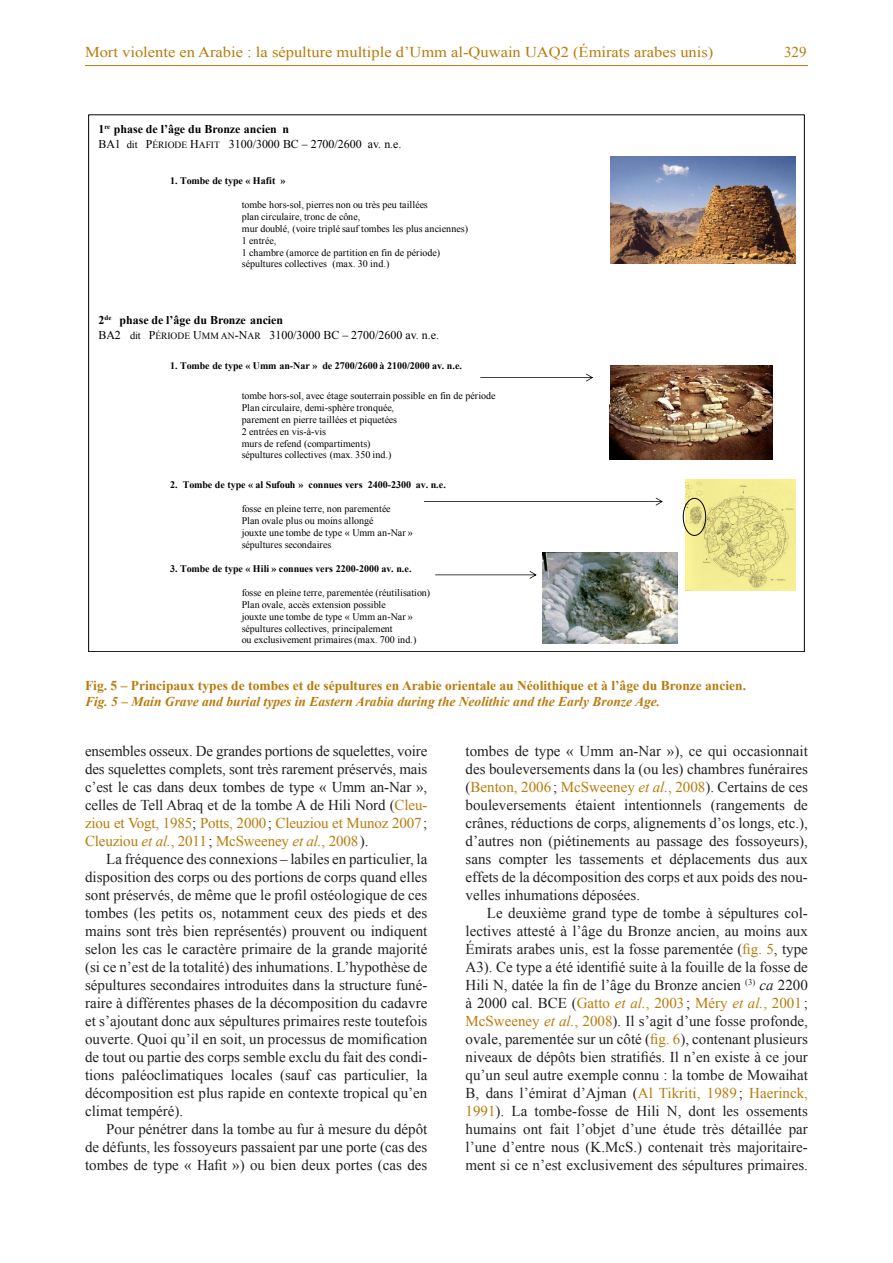
<style>
.page{position:relative;width:893px;height:1263px;background:#fff}
.page>*{position:absolute;margin:0;border:0;box-sizing:border-box;transform-origin:0 0}
.t1{font:15px/18px "Times New Roman";color:#231f20;text-align:justify}
.t2{font:15px "Times New Roman";color:#b87b0b;scale:1.1 1}
.t3{font:15px "Times New Roman";color:#b87b0b}
.Figures{font:700 13.5px "Times New Roman";color:#b87b0b}
.Figures-2{font:italic 700 13.5px "Times New Roman";color:#b87b0b}
.t4{font:12px/14.2px "Times New Roman";color:#000}
.t5{font:10.05px/12px "Times New Roman";color:#000}
.t6{font:700 10.05px "Times New Roman";color:#000}
.s1{font-weight:700}
.s2{font-size:10.5px}
.s3{font-size:9.6px}
.s4{color:#b87b0b}
.s5{font-style:italic;color:#b87b0b}
.s6{font-style:italic}
</style>
<div class="page">
<hr style="left:85px;top:65px;width:723px;height:1px;background:#b87b0b">
<img style="left:610px;top:157px;width:186px;height:107px">
<img style="left:610px;top:365px;width:162px;height:95px">
<img style="left:542px;top:552px;width:135px;height:91px">
<img style="left:685px;top:479px;width:111px;height:111px">
<svg style="left:424px;top:498px;width:239px;height:7px"></svg>
<div style="left:683px;top:498px;width:23px;height:37px;border:1px solid #000;border-radius:50%"></div>
<svg style="left:435px;top:571px;width:102px;height:8px"></svg>
<svg style="left:480px;top:374px;width:113px;height:7px"></svg>
<p class="t2" style="left:85px;top:42px;width:573px">Mort violente en Arabie : la sépulture multiple d’Umm al-Quwain UAQ2 (Émirats arabes unis)</p>
<p class="t3" style="left:784px;top:42px;width:24px">329</p>
<p class="t4" style="left:99px;top:122px;width:304px"><span class="s1">1</span><sup>re</sup> <span class="s1">phase de l’âge du Bronze ancien n<br></span>BA1 <span class="s2">dit</span> P<span class="s3">ÉRIODE</span> H<span class="s3">AFIT</span> 3100/3000 BC – 2700/2600 av. n.e.</p>
<p class="t6" style="left:170px;top:174px;width:117px">1. Tombe de type « Hafit »</p>
<p class="t5" style="left:242px;top:198px;width:228px">tombe hors-sol, pierres non ou très peu taillées<br>plan circulaire, tronc de cône,<br>mur doublé, (voire triplé sauf tombes les plus anciennes)<br>1 entrée,<br>1 chambre (amorce de partition en fin de période) sépultures collectives (max. 30 ind.)</p>
<p class="t4" style="left:99px;top:313px;width:342px"><span class="s1">2</span><sup>de</sup> <span class="s1">phase de l’âge du Bronze ancien<br></span>BA2 <span class="s2">dit</span> P<span class="s3">ÉRIODE</span> U<span class="s3">MM AN</span>-N<span class="s3">AR</span> 3100/3000 BC – 2700/2600 av. n.e.</p>
<p class="t6" style="left:170px;top:359px;width:293px">1. Tombe de type « Umm an-Nar » de 2700/2600 à 2100/2000 av. n.e.</p>
<p class="t5" style="left:242px;top:389px;width:255px">tombe hors-sol, avec étage souterrain possible en fin de période Plan circulaire, demi-sphère tronquée,<br>parement en pierre taillées et piquetées<br>2 entrées en vis-à-vis<br>murs de refend (compartiments)<br>sépultures collectives (max. 350 ind.)</p>
<p class="t6" style="left:170px;top:478px;width:277px">2. Tombe de type « al Sufouh » connues vers 2400-2300 av. n.e.</p>
<p class="t5" style="left:242px;top:503px;width:173px">fosse en pleine terre, non parementée<br>Plan ovale plus ou moins allongé<br>jouxte une tombe de type « Umm an-Nar » sépultures secondaires</p>
<p class="t6" style="left:170px;top:561px;width:243px">3. Tombe de type « Hili » connues vers 2200-2000 av. n.e.</p>
<p class="t5" style="left:242px;top:586px;width:190px">fosse en pleine terre, parementée (réutilisation)<br>Plan ovale, accès extension possible<br>jouxte une tombe de type « Umm an-Nar » sépultures collectives, principalement<br>ou exclusivement primaires (max. 700 ind.)</p>
<p class="Figures" style="left:85px;top:676px;width:662px">Fig. 5 – Principaux types de tombes et de sépultures en Arabie orientale au Néolithique et à l’âge du Bronze ancien.</p>
<p class="Figures-2" style="left:85px;top:692px;width:577px">Fig. 5 – Main Grave and burial types in Eastern Arabia during the Neolithic and the Early Bronze Age.</p>
<p class="t1" style="left:85px;top:742px;width:344px">ensembles osseux. De grandes portions de squelettes, voire des squelettes complets, sont très rarement préservés, mais c’est le cas dans deux tombes de type « Umm an-Nar », celles de Tell Abraq et de la tombe A de Hili Nord (<span class="s4">Cleu&shy;ziou et Vogt, 1985</span>; <span class="s4">Potts, 2000</span>; <span class="s4">Cleuziou et Munoz 2007</span>; <span class="s4">Cleuziou</span> <span class="s5">et al.</span><span class="s4">, 2011</span>; <span class="s4">McSweeney</span> <span class="s5">et al.</span><span class="s4">, 2008</span>).</p>
<p class="t1" style="left:85px;top:850px;width:344px;text-indent:21px">La fréquence des connexions – labiles en particulier, la disposition des corps ou des portions de corps quand elles sont préservés, de même que le profil ostéologique de ces tombes (les petits os, notamment ceux des pieds et des mains sont très bien représentés) prouvent ou indiquent selon les cas le caractère primaire de la grande majorité (si ce n’est de la totalité) des inhumations. L’hypothèse de sépultures secondaires introduites dans la structure funé&shy;raire à différentes phases de la décomposition du cadavre et s’ajoutant donc aux sépultures primaires reste toutefois ouverte. Quoi qu’il en soit, un processus de momification de tout ou partie des corps semble exclu du fait des condi&shy;tions paléoclimatiques locales (sauf cas particulier, la décomposition est plus rapide en contexte tropical qu’en climat tempéré).</p>
<p class="t1" style="left:85px;top:1120px;width:344px;text-indent:21px">Pour pénétrer dans la tombe au fur à mesure du dépôt de défunts, les fossoyeurs passaient par une porte (cas des tombes de type « Hafit ») ou bien deux portes (cas des</p>
<p class="t1" style="left:466px;top:742px;width:344px">tombes de type « Umm an-Nar »), ce qui occasionnait des bouleversements dans la (ou les) chambres funéraires (<span class="s4">Benton, 2006</span>; <span class="s4">McSweeney</span> <span class="s5">et al.</span><span class="s4">, 2008</span>). Certains de ces bouleversements étaient intentionnels (rangements de crânes, réductions de corps, alignements d’os longs, etc.), d’autres non (piétinements au passage des fossoyeurs), sans compter les tassements et déplacements dus aux effets de la décomposition des corps et aux poids des nou&shy;velles inhumations déposées.</p>
<p class="t1" style="left:466px;top:904px;width:344px;text-indent:21px">Le deuxième grand type de tombe à sépultures col&shy;lectives attesté à l’âge du Bronze ancien, au moins aux Émirats arabes unis, est la fosse parementée (<span class="s4">fig. 5</span>, type A3). Ce type a été identifié suite à la fouille de la fosse de Hili N, datée la fin de l’âge du Bronze ancien <sup>(3)</sup> <span class="s6">ca</span> 2200 à 2000 cal. BCE (<span class="s4">Gatto</span> <span class="s5">et al.</span><span class="s4">, 2003</span> ; <span class="s4">Méry</span> <span class="s5">et al.</span><span class="s4">, 2001</span> ; <span class="s4">McSweeney</span> <span class="s5">et al.</span><span class="s4">, 2008</span>). Il s’agit d’une fosse profonde, ovale, parementée sur un côté (<span class="s4">fig. 6</span>), contenant plusieurs niveaux de dépôts bien stratifiés. Il n’en existe à ce jour qu’un seul autre exemple connu : la tombe de Mowaihat B, dans l’émirat d’Ajman (<span class="s4">Al Tikriti, 1989</span>; <span class="s4">Haerinck, 1991</span>). La tombe-fosse de Hili N, dont les ossements humains ont fait l’objet d’une étude très détaillée par l’une d’entre nous (K.McS.) contenait très majoritaire&shy;ment si ce n’est exclusivement des sépultures primaires.</p>
</div>
